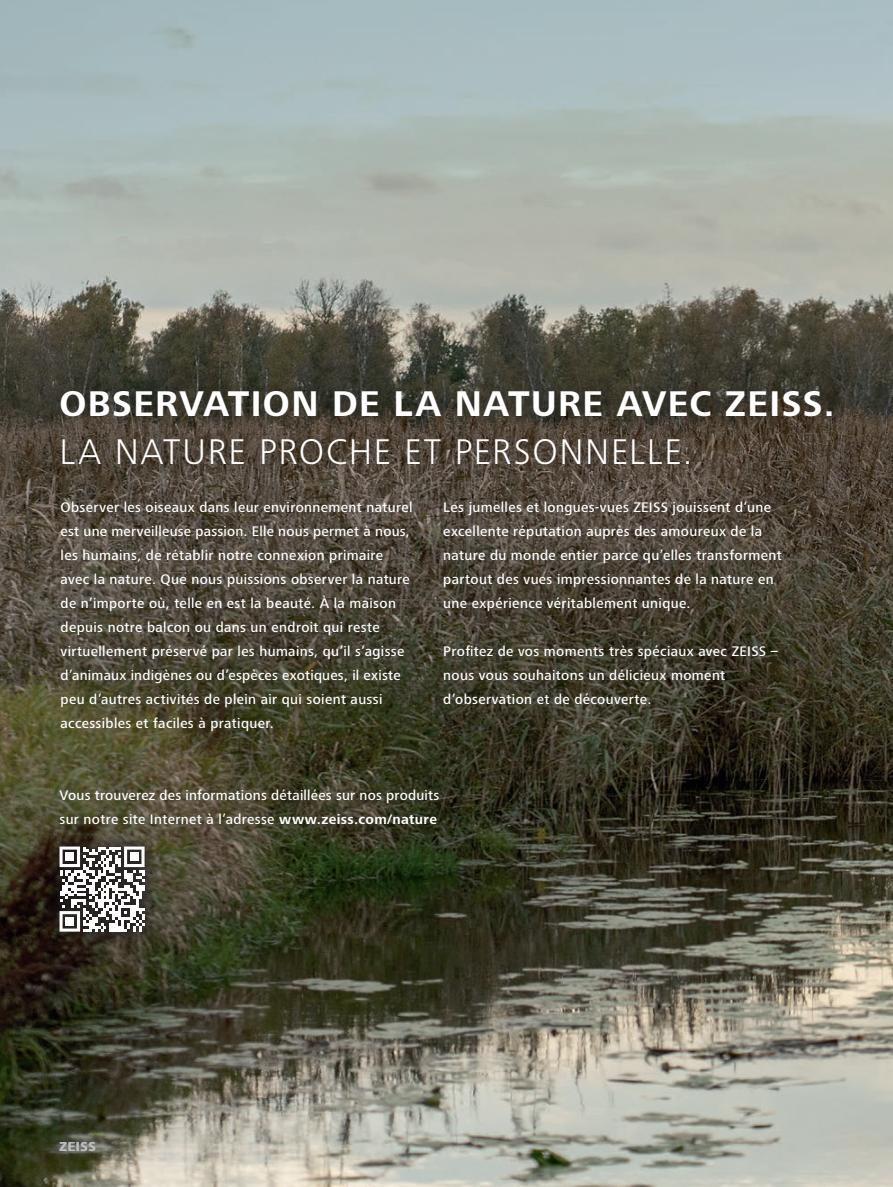
<style>
.page{position:relative;width:893px;height:1187px;background:#fff}
.page>*{position:absolute;margin:0;border:0;box-sizing:border-box;transform-origin:0 0}
.t1{font:700 36.75px "ZEISS Frutiger Next W1 G";letter-spacing:.035em;color:#fff}
.t2{font:300 36.75px "ZEISS Frutiger Next W1 G";letter-spacing:.045em;color:#fff}
.t3{font:500 14.25px/24px "ZEISS Frutiger Next W1 G";letter-spacing:.025em;color:#fff}
.t4{font:700 13.35px "ZEISS Frutiger Next W1 G";letter-spacing:.055em;color:#bcbdc0}
.s1{font-weight:700}
</style>
<div class="page">
<img style="left:0;top:0;width:893px;height:1186px">
<div style="left:46px;top:375px;width:800px;height:104px;background:#231f20;opacity:.4"></div>
<div style="left:429px;top:486px;width:366px;height:232px;background:#231f20;opacity:.4"></div>
<div style="left:45px;top:774px;width:409px;height:65px;background:#231f20;opacity:.4"></div>
<div style="left:46px;top:486px;width:381px;height:258px;background:#231f20;opacity:.4"></div>
<svg style="left:48px;top:834px;width:108px;height:109px;background:#393327"></svg>
<svg style="left:60px;top:846px;width:85px;height:85px"></svg>
<div style="left:65px;top:852px;width:9px;height:9px;background:#fff"></div>
<div style="left:130px;top:852px;width:9px;height:9px;background:#fff"></div>
<div style="left:65px;top:916px;width:9px;height:9px;background:#fff"></div>
<h1 class="t1" style="left:60px;top:377px;width:776px">OBSERVATION DE LA NATURE AVEC ZEISS.</h1>
<h1 class="t2" style="left:60px;top:426px;width:634px">LA NATURE PROCHE ET PERSONNELLE.</h1>
<p class="t3" style="left:443px;top:494px;width:340px">Les jumelles et longues-vues ZEISS jouissent d’une excellente réputation auprès des amoureux de la nature du monde entier parce qu’elles transforment partout des vues impressionnantes de la nature en une expérience véritablement unique.</p>
<p class="t3" style="left:443px;top:638px;width:336px">Profitez de vos moments très spéciaux avec ZEISS – nous vous souhaitons un délicieux moment d’observation et de découverte.</p>
<p class="t3" style="left:61px;top:494px;width:353px">Observer les oiseaux dans leur environnement naturel est une merveilleuse passion. Elle nous permet à nous, les humains, de rétablir notre connexion primaire avec la nature. Que nous puissions observer la nature de n’importe où, telle en est la beauté. À la maison depuis notre balcon ou dans un endroit qui reste virtuellement préservé par les humains, qu’il s’agisse d’animaux indigènes ou d’espèces exotiques, il existe peu d’autres activités de plein air qui soient aussi accessibles et faciles à pratiquer.</p>
<p class="t3" style="left:60px;top:782px;width:381px">Vous trouverez des informations détaillées sur nos produits sur notre site Internet à l’adresse <span class="s1">www.zeiss.com/nature</span></p>
<p class="t4" style="left:60px;top:1137px;width:38px">ZEISS</p>
</div>
